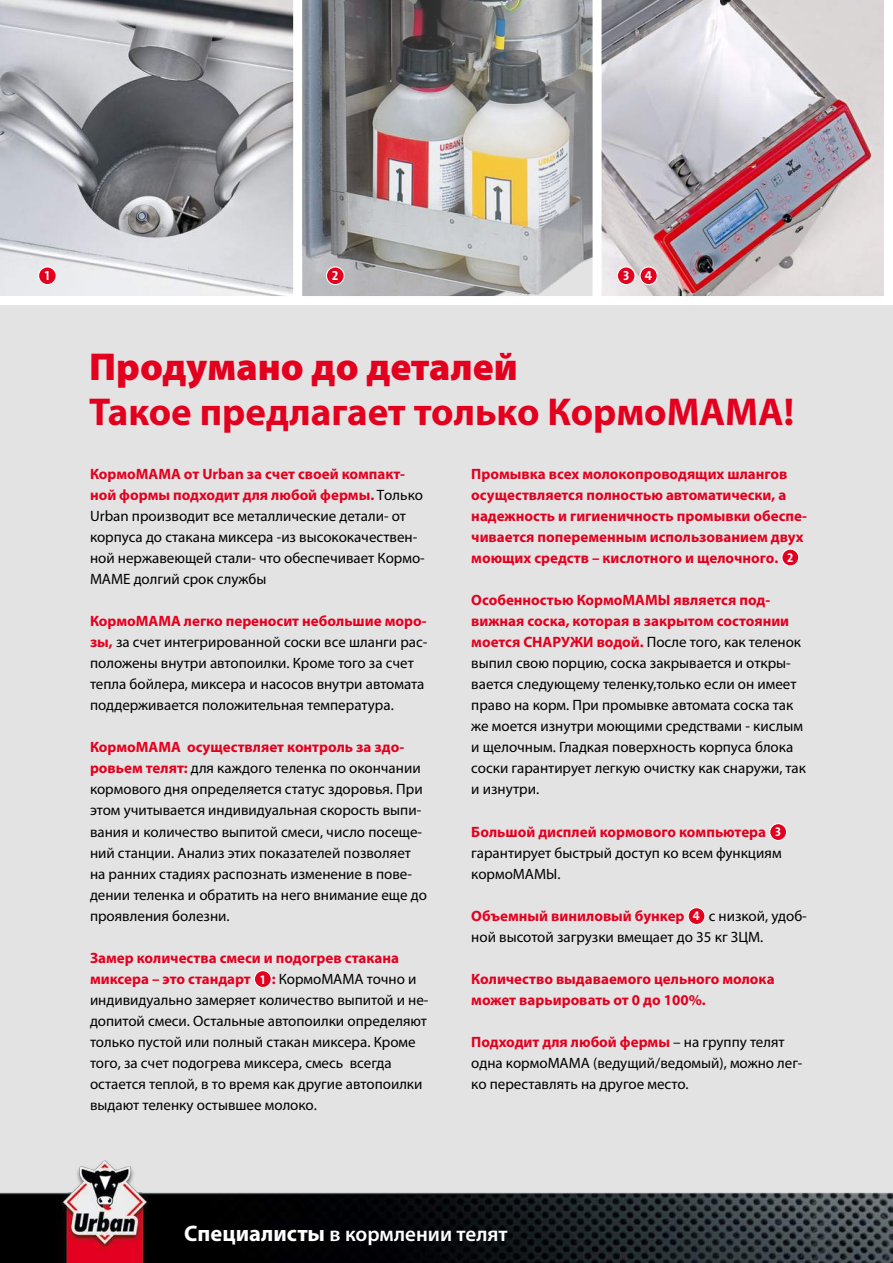
<style>
.page{position:relative;width:893px;height:1263px;background:#e3e3e3}
.page>*{position:absolute;margin:0;border:0;box-sizing:border-box;transform-origin:0 0}
.t1{font:700 39px "Myriad Pro";color:#e3001f}
.t2{font:900 39px "Myriad Pro";color:#e3001f}
.t3{font:600 21px "Myriad Pro";color:#fff}
.t4{font:15px/21px "Myriad Pro";color:#000}
.t5{font:700 15px/21px "Myriad Pro";color:#e3001f}
.t6{font:13.2px "The Mix Bold Caps";color:#fff}
.s1{font-weight:700;color:#e3001f}
.s2{font-family:"The Mix Bold Caps";font-size:12.6px;color:#fff}
.s3{font-family:"The Mix Bold Caps";font-weight:400;font-size:12.6px;color:#fff}
.s4{font-weight:700;font-size:22.5px}
</style>
<div class="page">
<img style="left:0;top:0;width:884px;height:296px">
<img style="left:302px;top:0;width:291px;height:296px">
<div style="left:884px;top:0;width:9px;height:301px;background:#fff"></div>
<div style="left:293px;top:0;width:9px;height:298px;background:#fff"></div>
<div style="left:593px;top:0;width:9px;height:301px;background:#fff"></div>
<div style="left:0;top:296px;width:893px;height:9px;background:#fff"></div>
<div style="left:39px;top:267px;width:17px;height:18px;background:#e3001f;border-radius:50%"></div>
<div style="left:38px;top:266px;width:19px;height:19px;border:1px solid #fff;border-radius:50%"></div>
<div style="left:326px;top:267px;width:18px;height:18px;background:#e3001f;border-radius:50%"></div>
<div style="left:326px;top:266px;width:19px;height:19px;border:1px solid #fff;border-radius:50%"></div>
<div style="left:617px;top:267px;width:18px;height:18px;background:#e3001f;border-radius:50%"></div>
<div style="left:617px;top:266px;width:19px;height:19px;border:1px solid #fff;border-radius:50%"></div>
<div style="left:640px;top:267px;width:17px;height:18px;background:#e3001f;border-radius:50%"></div>
<div style="left:639px;top:266px;width:19px;height:19px;border:1px solid #fff;border-radius:50%"></div>
<div style="left:254px;top:971px;width:17px;height:16px;background:#e3001f;border-radius:50%"></div>
<div style="left:254px;top:970px;width:18px;height:18px;border:1px solid #fff;border-radius:50%"></div>
<div style="left:782px;top:549px;width:17px;height:17px;background:#e3001f;border-radius:50%"></div>
<div style="left:781px;top:549px;width:18px;height:17px;border:1px solid #fff;border-radius:50%"></div>
<div style="left:770px;top:824px;width:17px;height:16px;background:#e3001f;border-radius:50%"></div>
<div style="left:769px;top:823px;width:18px;height:18px;border:1px solid #fff;border-radius:50%"></div>
<div style="left:688px;top:908px;width:17px;height:16px;background:#e3001f;border-radius:50%"></div>
<div style="left:688px;top:907px;width:17px;height:18px;border:1px solid #fff;border-radius:50%"></div>
<img style="left:0;top:1160px;width:893px;height:103px">
<p class="t6" style="left:45px;top:265px;width:6px">1</p>
<p class="t6" style="left:332px;top:265px;width:8px">2</p>
<p class="t6" style="left:623px;top:265px;width:30px">3 4</p>
<h1 class="t2" style="left:89px;top:345px;width:430px">Продумано до деталей</h1>
<h1 class="t1" style="left:89px;top:386px;width:706px">Такое предлагает только КормоМАМА!</h1>
<p class="t4" style="left:90px;top:464px;width:336px"><span class="s1">КормоМАМА от Urban за счет своей компакт&shy;ной формы подходит для любой фермы.</span> Tолько Urban производит все металлические детали- от корпуса до стакана миксера -из высококачествен&shy;ной нержавеющей стали- что обеспечивает Кормо-МАМЕ долгий срок службы</p>
<p class="t4" style="left:90px;top:611px;width:339px"><span class="s1">КормоМАМА легко переносит небольшие моро&shy;зы,</span> за счет интегрированной соски все шланги рас&shy;положены внутри автопоилки. Кроме того за счет тепла бойлера, миксера и насосов внутри автомата поддерживается положительная температура.</p>
<p class="t4" style="left:90px;top:737px;width:338px"><span class="s1">КормоМАМА осуществляет контроль за здо&shy;ровьем телят:</span> для каждого теленка по окончании кормового дня определяется статус здоровья. При этом учитывается индивидуальная скорость выпи&shy;вания и количество выпитой смеси, число посеще&shy;ний станции. Анализ этих показателей позволяет на ранних стадиях распознать изменение в пове&shy;дении теленка и обратить на него внимание еще до проявления болезни.</p>
<p class="t4" style="left:90px;top:947px;width:340px"><span class="s1">Замер количества смеси и подогрев стакана миксера – это стандарт</span> <span class="s2">1</span> <span class="s1">:</span> КормоМАМА точно и индивидуально замеряет количество выпитой и не&shy;допитой смеси. Остальные автопоилки определяют только пустой или полный стакан миксера. Кроме того, за счет подогрева миксера, смесь всегда остается теплой, в то время как другие автопоилки выдают теленку остывшее молоко.</p>
<p class="t5" style="left:471px;top:463px;width:337px">Промывка всех молокопроводящих шлангов осуществляется полностью автоматически, а надежность и гигиеничность промывки обеспе&shy;чивается попеременным использованием двух моющих средств – кислотного и щелочного. <span class="s3">2</span></p>
<p class="t4" style="left:471px;top:590px;width:336px"><span class="s1">Особенностью КормоМАМЫ является под&shy;вижная соска, которая в закрытом состоянии моется СНАРУЖИ водой.</span> После того, как теленок выпил свою порцию, соска закрывается и откры&shy;вается следующему теленку,только если он имеет право на корм. При промывке автомата соска так же моется изнутри моющими средствами - кислым и щелочным. Гладкая поверхность корпуса блока соски гарантирует легкую очистку как снаружи, так и изнутри.</p>
<p class="t4" style="left:471px;top:821px;width:312px;text-align:justify"><span class="s1">Большой дисплей кормового компьютера</span> <span class="s2">3 </span>гарантирует быстрый доступ ко всем функциям кормоМАМЫ.</p>
<p class="t4" style="left:471px;top:905px;width:337px"><span class="s1">Объемный виниловый бункер</span> <span class="s2">4</span> с низкой, удоб&shy;ной высотой загрузки вмещает до 35 кг ЗЦМ.</p>
<p class="t5" style="left:471px;top:967px;width:305px">Количество выдаваемого цельного молока может варьировать от 0 до 100%.</p>
<p class="t4" style="left:471px;top:1031px;width:332px"><span class="s1">Подходит для любой фермы</span> – на группу телят одна кормоМАМА (ведущий/ведомый), можно лег&shy;ко переставлять на другое место.</p>
<h2 class="t3" style="left:184px;top:1220px;width:325px"><span class="s4">Специалисты</span> в кормлении телят</h2>
</div>
